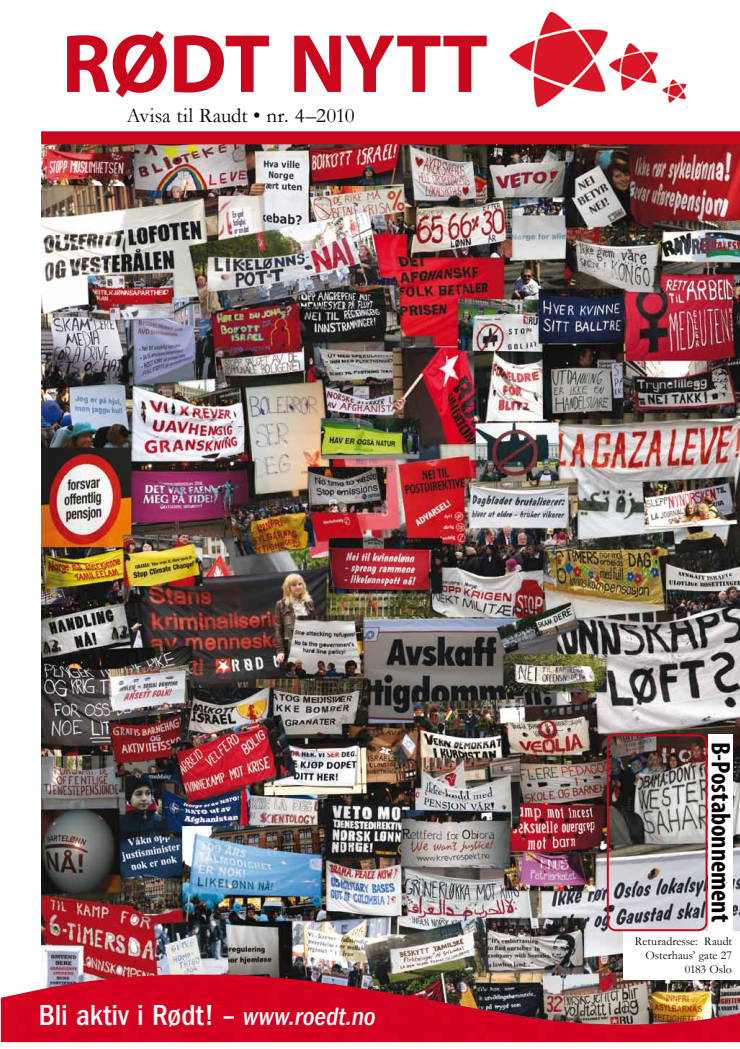
<style>
.page{position:relative;width:740px;height:1049px;background:#fff}
.page>*{position:absolute;margin:0;border:0;box-sizing:border-box;transform-origin:0 0}
.t1{font:700 83.5px "Myriad Pro";letter-spacing:-.015em;color:#c9071d}
.t2{font:500 condensed 30px "Franklin Gothic";letter-spacing:-.005em;color:#fff}
.t3{font:700 condensed 27px "Myriad Pro";letter-spacing:-.005em;color:#000}
.t4{font:21px "Garamond";letter-spacing:-.005em;color:#000}
.t5{font:12px/14px "Garamond";color:#000;text-align:right}
.s1{font-style:italic;font-size:26px}
</style>
<div class="page">
<img style="left:41px;top:144px;width:699px;height:830px">
<img style="left:509px;top:12px;width:178px;height:95px">
<div style="left:41px;top:131px;width:699px;height:13px;background:#c9071d"></div>
<img style="left:1px;top:974px;width:739px;height:68px">
<div style="left:708px;top:734px;width:24px;height:197px;background:#fff"></div>
<div style="left:624px;top:931px;width:116px;height:48px;background:#fff"></div>
<div style="left:607px;top:734px;width:100px;height:197px;border:2px solid #c9071d;border-radius:9px"></div>
<h1 class="t1" style="left:62px;top:9px;width:428px">Rødt Nytt</h1>
<h3 class="t4" style="left:127px;top:102px;width:230px">Avisa til Raudt • nr. 4–2010</h3>
<h2 class="t2" style="left:39px;top:998px;width:338px">Bli aktiv i Rødt! – <span class="s1">www.roedt.no</span></h2>
<h3 class="t3" style="left:738px;top:741px;width:182px;rotate:90deg">B-Postabonnement</h3>
<p class="t5" style="left:635px;top:934px;width:99px">Returadresse: Raudt<br>Osterhaus’ gate 27<br>0183 Oslo</p>
</div>
